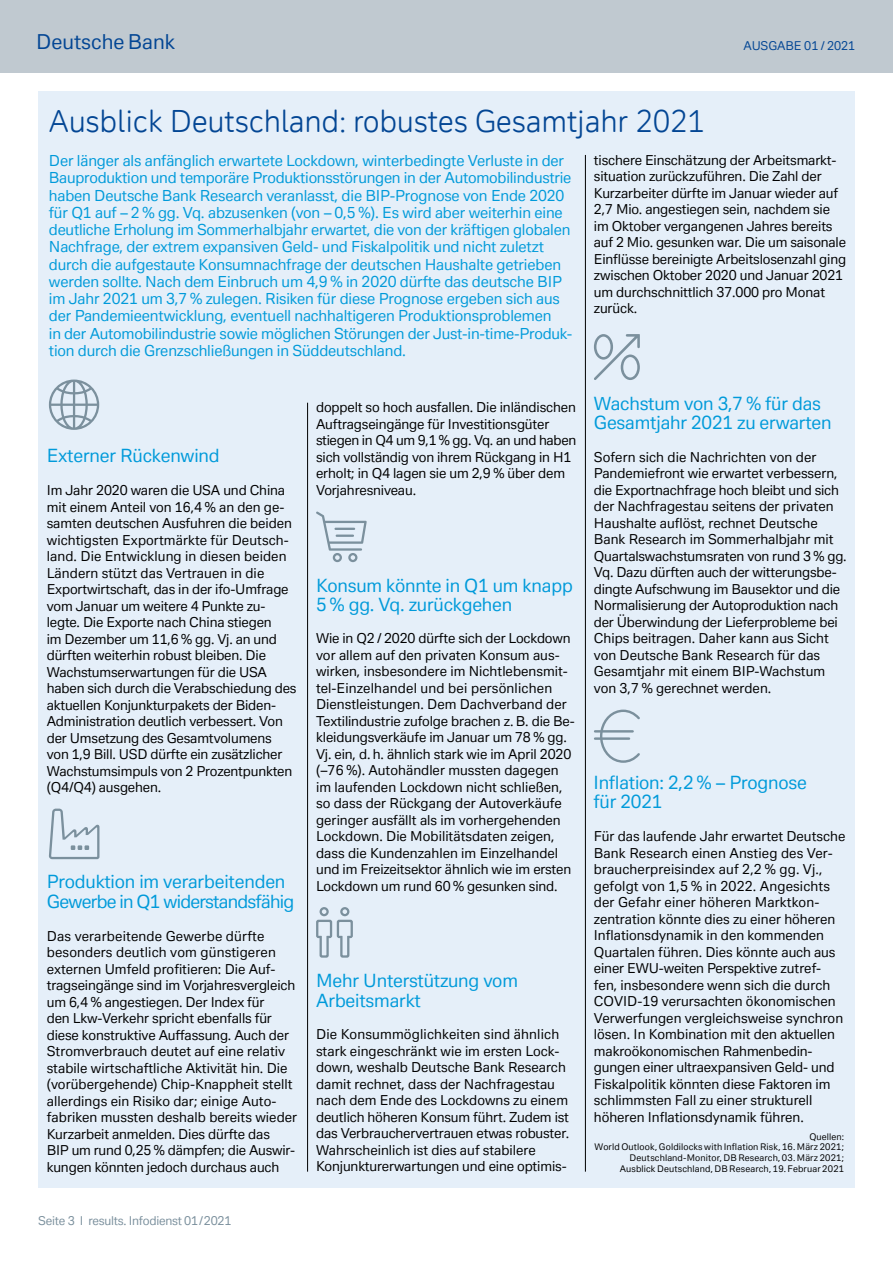
<style>
.page{position:relative;width:893px;height:1263px;background:#fff}
.page>*{position:absolute;margin:0;border:0;box-sizing:border-box;transform-origin:0 0}
.t1{font:30px "Deutsche Bank Display";letter-spacing:-.01em;color:#034694}
.t2{font:20.25px "Deutsche Bank Text";color:#034694}
.t3{font:18px/19.5px "Deutsche Bank Text";letter-spacing:-.01em;color:#009ada}
.t4{font:18px/19.5px "Deutsche Bank Text";letter-spacing:-.03em;color:#009ada}
.t5{font:15px/17.2px "Deutsche Bank Text";letter-spacing:-.01em;color:#009ada}
.t6{font:13.5px/16.5px "Deutsche Bank Text";letter-spacing:-.01em;color:#000}
.t7{font:12px "Deutsche Bank Text";letter-spacing:-.02em;color:#7b909d}
.t8{font:12px "Deutsche Bank Text";letter-spacing:-.005em;color:#034694}
.t9{font:9px/10.5px "Deutsche Bank Text";letter-spacing:.015em;color:#000;text-align:right}
</style>
<div class="page">
<div style="left:0;top:0;width:893px;height:72px;background:#c0c9d0"></div>
<div style="left:38px;top:91px;width:817px;height:1097px;background:#e5eff9"></div>
<hr style="left:307px;top:403px;width:1px;height:768px;background:#000">
<hr style="left:585px;top:155px;width:1px;height:1016px;background:#000">
<svg style="left:594px;top:334px;width:46px;height:46px"></svg>
<svg style="left:49px;top:380px;width:50px;height:50px"></svg>
<svg style="left:594px;top:710px;width:46px;height:53px"></svg>
<svg style="left:316px;top:511px;width:51px;height:51px"></svg>
<hr style="left:334px;top:528px;width:21px;height:2px;background:#7b909d">
<hr style="left:336px;top:534px;width:18px;height:3px;background:#7b909d">
<svg style="left:316px;top:907px;width:37px;height:51px"></svg>
<svg style="left:49px;top:809px;width:50px;height:50px"></svg>
<h2 class="t2" style="left:36px;top:29px;width:141px">Deutsche Bank</h2>
<p class="t8" style="left:743px;top:38px;width:113px">Ausgabe 01 / 2021</p>
<h1 class="t1" style="left:49px;top:102px;width:658px">Ausblick Deutschland: robustes Gesamtjahr 2021</h1>
<p class="t5" style="left:49px;top:152px;width:524px">Der länger als anfänglich erwartete Lockdown, winterbedingte Verluste in der Bauproduktion und temporäre Produktionsstörungen in der Automobilindustrie haben Deutsche Bank Research veranlasst, die BIP-Prognose von Ende 2020 für Q1 auf – 2 % gg. Vq. abzusenken (von – 0,5 %). Es wird aber weiterhin eine deutliche Erholung im Sommerhalbjahr erwartet, die von der kräftigen globalen Nachfrage, der extrem expansiven Geld- und Fiskalpolitik und nicht zuletzt durch die aufgestaute Konsumnachfrage der deutschen Haushalte getrieben werden sollte. Nach dem Einbruch um 4,9 % in 2020 dürfte das deutsche BIP im Jahr 2021 um 3,7 % zulegen. Risiken für diese Prognose ergeben sich aus der Pandemieentwicklung, eventuell nachhaltigeren Produktionsproblemen<br>in der Automobilindustrie sowie möglichen Störungen der Just-in-time-Produk&shy;tion durch die Grenzschließungen in Süddeutschland.</p>
<h3 class="t3" style="left:47px;top:445px;width:174px">Externer Rückenwind</h3>
<p class="t6" style="left:47px;top:482px;width:251px">Im Jahr 2020 waren die USA und China mit einem Anteil von 16,4 % an den ge&shy;samten deutschen Ausfuhren die beiden wichtigsten Exportmärkte für Deutsch&shy;land. Die Entwicklung in diesen beiden Ländern stützt das Vertrauen in die Exportwirtschaft, das in der ifo-Umfrage vom Januar um weitere 4 Punkte zu&shy;legte. Die Exporte nach China stiegen<br>im Dezember um 11,6 % gg. Vj. an und dürften weiterhin robust bleiben. Die Wachstumserwartungen für die USA haben sich durch die Verabschiedung des aktuellen Konjunkturpakets der Biden-Administration deutlich verbessert. Von der Umsetzung des Gesamtvolumens von 1,9 Bill. USD dürfte ein zusätzlicher Wachstumsimpuls von 2 Prozentpunkten (Q4/Q4) ausgehen.</p>
<h3 class="t4" style="left:47px;top:871px;width:249px">Produktion im verarbeitenden<br>Gewerbe in Q1 widerstandsfähig</h3>
<p class="t6" style="left:47px;top:927px;width:252px">Das verarbeitende Gewerbe dürfte besonders deutlich vom günstigeren externen Umfeld profitieren: Die Auf&shy;tragseingänge sind im Vorjahresvergleich um 6,4 % angestiegen. Der Index für<br>den Lkw-Verkehr spricht ebenfalls für diese konstruktive Auffassung. Auch der Stromverbrauch deutet auf eine relativ stabile wirtschaftliche Aktivität hin. Die (vorübergehende) Chip-Knappheit stellt allerdings ein Risiko dar; einige Auto&shy;fabriken mussten deshalb bereits wieder Kurzarbeit anmelden. Dies dürfte das<br>BIP um rund 0,25 % dämpfen; die Auswir&shy;kungen könnten jedoch durchaus auch</p>
<p class="t7" style="left:38px;top:1213px;width:195px">Seite 3 I results. Infodienst 01 / 2021</p>
<p class="t6" style="left:316px;top:399px;width:262px">doppelt so hoch ausfallen. Die inländischen Auftragseingänge für Investitionsgüter stiegen in Q4 um 9,1 % gg. Vq. an und haben sich vollständig von ihrem Rückgang in H1 erholt; in Q4 lagen sie um 2,9 % über dem Vorjahresniveau.</p>
<h3 class="t3" style="left:316px;top:575px;width:258px">Konsum könnte in Q1 um knapp<br>5 % gg. Vq. zurückgehen</h3>
<p class="t6" style="left:316px;top:630px;width:260px">Wie in Q2 / 2020 dürfte sich der Lockdown vor allem auf den privaten Konsum aus&shy;wirken, insbesondere im Nichtlebensmit&shy;tel-Einzelhandel und bei persönlichen Dienstleistungen. Dem Dachverband der Textilindustrie zufolge brachen z. B. die Be&shy;kleidungsverkäufe im Januar um 78 % gg.<br>Vj. ein, d. h. ähnlich stark wie im April 2020 (–76 %). Autohändler mussten dagegen im laufenden Lockdown nicht schließen, so dass der Rückgang der Autoverkäufe geringer ausfällt als im vorhergehenden Lockdown. Die Mobilitätsdaten zeigen, dass die Kundenzahlen im Einzelhandel und im Freizeitsektor ähnlich wie im ersten Lockdown um rund 60 % gesunken sind.</p>
<h3 class="t3" style="left:316px;top:971px;width:203px">Mehr Unterstützung vom<br>Arbeitsmarkt</h3>
<p class="t6" style="left:316px;top:1026px;width:255px">Die Konsummöglichkeiten sind ähnlich stark eingeschränkt wie im ersten Lock&shy;down, weshalb Deutsche Bank Research damit rechnet, dass der Nachfragestau nach dem Ende des Lockdowns zu einem deutlich höheren Konsum führt. Zudem ist das Verbrauchervertrauen etwas robuster.<br>Wahrscheinlich ist dies auf stabilere Konjunkturerwartungen und eine optimis-</p>
<p class="t6" style="left:594px;top:151px;width:254px">tischere Einschätzung der Arbeitsmarkt&shy;situation zurückzuführen. Die Zahl der Kurzarbeiter dürfte im Januar wieder auf 2,7 Mio. angestiegen sein, nachdem sie im Oktober vergangenen Jahres bereits auf 2 Mio. gesunken war. Die um saisonale Einflüsse bereinigte Arbeitslosenzahl ging zwischen Oktober 2020 und Januar 2021 um durchschnittlich 37.000 pro Monat zurück.</p>
<h3 class="t3" style="left:594px;top:393px;width:239px">Wachstum von 3,7 % für das<br>Gesamtjahr 2021 zu erwarten</h3>
<p class="t6" style="left:594px;top:448px;width:254px">Sofern sich die Nachrichten von der Pandemiefront wie erwartet verbessern, die Exportnachfrage hoch bleibt und sich der Nachfragestau seitens der privaten Haushalte auflöst, rechnet Deutsche Bank Research im Sommerhalbjahr mit Quartalswachstumsraten von rund 3 % gg.<br>Vq. Dazu dürften auch der witterungsbe&shy;dingte Aufschwung im Bausektor und die Normalisierung der Autoproduktion nach der Überwindung der Lieferprobleme bei Chips beitragen. Daher kann aus Sicht von Deutsche Bank Research für das Gesamtjahr mit einem BIP-Wachstum von 3,7 % gerechnet werden.</p>
<h3 class="t3" style="left:593px;top:772px;width:215px">Inflation: 2,2 % – Prognose für 2021</h3>
<p class="t6" style="left:594px;top:828px;width:253px">Für das laufende Jahr erwartet Deutsche Bank Research einen Anstieg des Ver&shy;braucherpreisindex auf 2,2 % gg. Vj., gefolgt von 1,5 % in 2022. Angesichts der Gefahr einer höheren Marktkon&shy;zentration könnte dies zu einer höheren Inflationsdynamik in den kommenden Quartalen führen. Dies könnte auch aus einer EWU-weiten Perspektive zutref&shy;fen, insbesondere wenn sich die durch COVID-19 verursachten ökonomischen Verwerfungen vergleichsweise synchron lösen. In Kombination mit den aktuellen makroökonomischen Rahmenbedin&shy;gungen einer ultraexpansiven Geld- und Fiskalpolitik könnten diese Faktoren im schlimmsten Fall zu einer strukturell höheren Inflationsdynamik führen.</p>
<p class="t9" style="left:595px;top:1131px;width:251px">Quellen:<br>World Outlook, Goldilocks with Inflation Risk, 16. März 2021;</p>
<p class="t9" style="left:620px;top:1163px;width:226px">Ausblick Deutschland, DB Research, 19. Februar 2021</p>
<p class="t9" style="left:630px;top:1152px;width:216px">Deutschland-Monitor, DB Research, 03. März 2021;</p>
</div>
